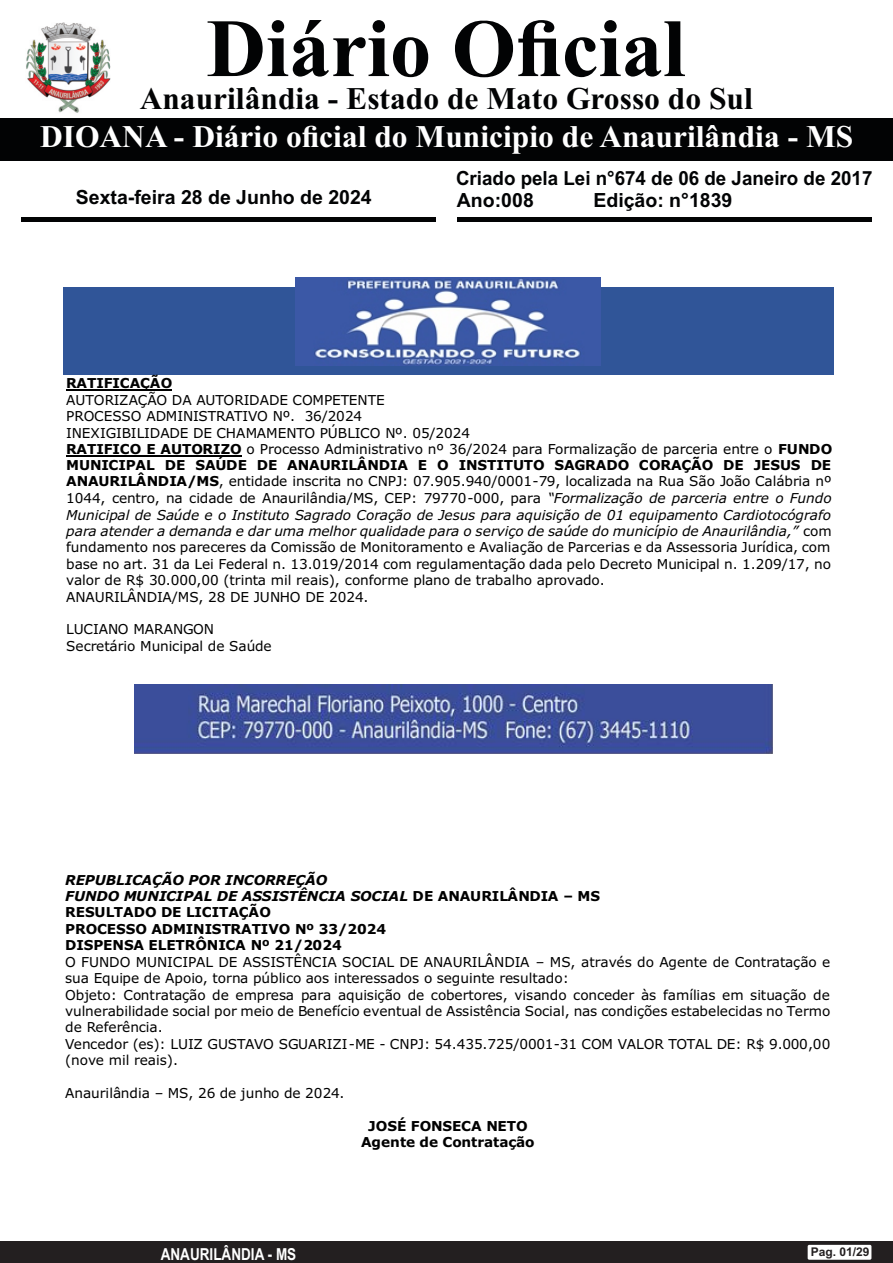
<style>
.page{position:relative;width:893px;height:1263px;background:#fff}
.page>*{position:absolute;margin:0;border:0;box-sizing:border-box;transform-origin:0 0}
.t1{font:700 82.5px "Times New Roman";color:#020304}
.t2{font:700 31.5px "Times New Roman";color:#fff}
.t3{font:700 31.5px "Times New Roman";color:#020304}
.t4{font:700 19.5px "Arial";color:#020304}
.t5{font:700 19.5px "Arial";color:#020304;scale:.96 1}
.t6{font:700 16.5px "Arial Narrow";color:#fff}
.t7{font:13.65px/16.4px "Verdana";color:#000}
.t8{font:700 13.65px/16.4px "Verdana";letter-spacing:-.01em;color:#000}
.t9{font:700 12px "Arial";color:#231f20}
.s1{font-weight:700}
.s2{font-style:italic}
</style>
<div class="page">
<div style="left:0;top:1241px;width:893px;height:22px;background:#231f20"></div>
<div style="left:808px;top:1245px;width:63px;height:15px;background:#fff;border-radius:2px"></div>
<div style="left:0;top:118px;width:893px;height:43px;background:#020304"></div>
<hr style="left:21px;top:218px;width:415px;height:4px;background:#020304">
<hr style="left:457px;top:218px;width:415px;height:4px;background:#020304">
<img style="left:26px;top:23px;width:85px;height:90px">
<div style="left:64px;top:287px;width:770px;height:87px;background:#305598"></div>
<img style="left:296px;top:278px;width:305px;height:87px">
<img style="left:134px;top:684px;width:639px;height:70px">
<hr style="left:66px;top:389px;width:106px;height:2px;background:#000">
<hr style="left:66px;top:455px;width:176px;height:1px;background:#000">
<h1 class="t1" style="left:206px;top:20px;width:481px">Diário Oficial</h1>
<h2 class="t3" style="left:140px;top:87px;width:615px">Anaurilândia - Estado de Mato Grosso do Sul</h2>
<h2 class="t2" style="left:40px;top:126px;width:815px">DIOANA - Diário oficial do Municipio de Anaurilândia - MS</h2>
<h3 class="t5" style="left:456px;top:171px;width:435px">Criado pela Lei n°674 de 06 de Janeiro de 2017</h3>
<h3 class="t4" style="left:76px;top:189px;width:297px">Sexta-feira 28 de Junho de 2024</h3>
<h3 class="t4" style="left:457px;top:193px;width:78px">Ano:008</h3>
<h3 class="t4" style="left:593px;top:193px;width:140px">Edição: n°1839</h3>
<p class="t8" style="left:66px;top:376px;width:108px">RATIFICAÇÃO</p>
<p class="t7" style="left:66px;top:393px;width:768px">AUTORIZAÇÃO DA AUTORIDADE COMPETENTE<br>PROCESSO ADMINISTRATIVO Nº. 36/2024<br>INEXIGIBILIDADE DE CHAMAMENTO PÚBLICO Nº. 05/2024<br><span class="s1">RATIFICO E AUTORIZO</span> o Processo Administrativo nº 36/2024 para Formalização de parceria entre o <span class="s1">FUNDO MUNICIPAL DE SAÚDE DE ANAURILÂNDIA E O INSTITUTO SAGRADO CORAÇÃO DE JESUS DE ANAURILÂNDIA/MS</span>, entidade inscrita no CNPJ: 07.905.940/0001-79, localizada na Rua São João Calábria nº 1044, centro, na cidade de Anaurilândia/MS, CEP: 79770-000, para <span class="s2">“Formalização de parceria entre o Fundo Municipal de Saúde e o Instituto Sagrado Coração de Jesus para aquisição de 01 equipamento Cardiotocógrafo para atender a demanda e dar uma melhor qualidade para o serviço de saúde do município de Anaurilândia,”</span> com fundamento nos pareceres da Comissão de Monitoramento e Avaliação de Parcerias e da Assessoria Jurídica, com base no art. 31 da Lei Federal n. 13.019/2014 com regulamentação dada pelo Decreto Municipal n. 1.209/17, no valor de R$ 30.000,00 (trinta mil reais), conforme plano de trabalho aprovado.<br>ANAURILÂNDIA/MS, 28 DE JUNHO DE 2024.</p>
<p class="t7" style="left:66px;top:622px;width:207px">LUCIANO MARANGON<br>Secretário Municipal de Saúde</p>
<p class="t8" style="left:65px;top:873px;width:537px"><span class="s2">REPUBLICAÇÃO POR INCORREÇÃO<br>FUNDO MUNICIPAL DE ASSISTÊNCIA SOCIAL</span> DE ANAURILÂNDIA – MS RESULTADO DE LICITAÇÃO<br>PROCESSO ADMINISTRATIVO Nº 33/2024<br>DISPENSA ELETRÔNICA Nº 21/2024</p>
<p class="t7" style="left:65px;top:955px;width:767px">O FUNDO MUNICIPAL DE ASSISTÊNCIA SOCIAL DE ANAURILÂNDIA – MS, através do Agente de Contratação e sua Equipe de Apoio, torna público aos interessados o seguinte resultado:<br>Objeto: Contratação de empresa para aquisição de cobertores, visando conceder às famílias em situação de vulnerabilidade social por meio de Benefício eventual de Assistência Social, nas condições estabelecidas no Termo de Referência.<br>Vencedor (es): LUIZ GUSTAVO SGUARIZI-ME - CNPJ: 54.435.725/0001-31 COM VALOR TOTAL DE: R$ 9.000,00 (nove mil reais).</p>
<p class="t7" style="left:65px;top:1086px;width:281px">Anaurilândia – MS, 26 de junho de 2024.</p>
<p class="t8" style="left:361px;top:1118px;width:175px;text-align:center">JOSÉ FONSECA NETO<br>Agente de Contratação</p>
<p class="t6" style="left:161px;top:1241px;width:137px">ANAURILÂNDIA - MS</p>
<p class="t9" style="left:811px;top:1248px;width:60px">Pag. 01/29</p>
</div>
